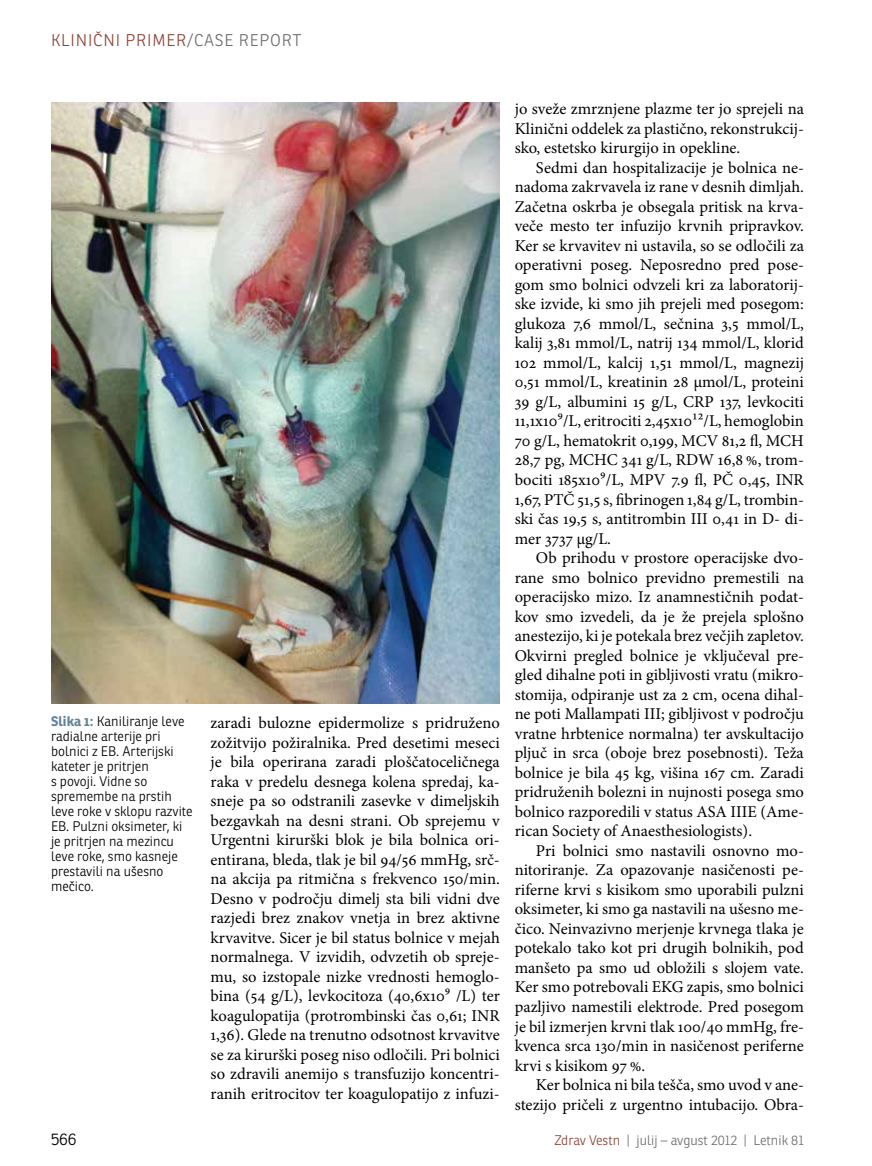
<style>
.page{position:relative;width:872px;height:1166px;background:#fff}
.page>*{position:absolute;margin:0;border:0;box-sizing:border-box;transform-origin:0 0}
.t1{font:16.5px/19.5px "Minion Pro";color:#000;text-align:justify}
.t2{font:300 16.5px "Ronnia";letter-spacing:.05em;color:#8a4638}
.t3{font:300 16.5px "Ronnia";color:#000}
.t4{font:300 13.5px/15px "Ronnia";color:#000}
.t5{font:300 13.5px "Ronnia";color:#6d6e71}
.s1{color:#6d6e71}
.s2{font-weight:700;color:#5f8498}
.s3{color:#8a4638}
</style>
<div class="page">
<img style="left:51px;top:102px;width:449px;height:601px">
<p class="t2" style="left:51px;top:30px;width:252px">Klinični primer<span class="s1">/Case report</span></p>
<p class="t4" style="left:51px;top:713px;width:143px"><span class="s2">Slika 1:</span> Kaniliranje leve radialne arterije pri bolnici z EB. Arterijski kateter je pritrjen<br>s povoji. Vidne so spremembe na prstih leve roke v sklopu razvite<br>EB. Pulzni oksimeter, ki je pritrjen na mezincu leve roke, smo kasneje prestavili na ušesno mečico.</p>
<p class="t1" style="left:210px;top:712px;width:291px">zaradi bulozne epidermolize s pridruženo zožitvijo požiralnika. Pred desetimi meseci je bila operirana zaradi ploščatoceličnega raka v predelu desnega kolena spredaj, ka&shy;sneje pa so odstranili zasevke v dimeljskih bezgavkah na desni strani. Ob sprejemu v Urgentni kirurški blok je bila bolnica ori&shy;entirana, bleda, tlak je bil 94/56 mmHg, srč&shy;na akcija pa ritmična s frekvenco 150/min.<br>Desno v področju dimelj sta bili vidni dve razjedi brez znakov vnetja in brez aktivne krvavitve. Sicer je bil status bolnice v mejah normalnega. V izvidih, odvzetih ob spreje&shy;mu, so izstopale nizke vrednosti hemoglo&shy;bina (54 g/L), levkocitoza (40,6x109 /L) ter koagulopatija (protrombinski čas 0,61; INR 1,36). Glede na trenutno odsotnost krvavitve se za kirurški poseg niso odločili. Pri bolnici so zdravili anemijo s transfuzijo koncentri&shy;ranih eritrocitov ter koagulopatijo z infuzi-</p>
<p class="t1" style="left:514px;top:99px;width:291px">jo sveže zmrznjene plazme ter jo sprejeli na Klinični oddelek za plastično, rekonstrukcij&shy;sko, estetsko kirurgijo in opekline.</p>
<p class="t1" style="left:514px;top:158px;width:291px;text-indent:21px">Sedmi dan hospitalizacije je bolnica ne&shy;nadoma zakrvavela iz rane v desnih dimljah.<br>Začetna oskrba je obsegala pritisk na krva&shy;veče mesto ter infuzijo krvnih pripravkov.<br>Ker se krvavitev ni ustavila, so se odločili za operativni poseg. Neposredno pred pose&shy;gom smo bolnici odvzeli kri za laboratorij&shy;ske izvide, ki smo jih prejeli med posegom: glukoza 7,6 mmol/L, sečnina 3,5 mmol/L, kalij 3,81 mmol/L, natrij 134 mmol/L, klorid 102 mmol/L, kalcij 1,51 mmol/L, magnezij 0,51 mmol/L, kreatinin 28 μmol/L, proteini 39 g/L, albumini 15 g/L, CRP 137, levkociti 11,1x109/L, eritrociti 2,45x1012/L, hemoglobin 70 g/L, hematokrit 0,199, MCV 81,2 fl, MCH 28,7 pg, MCHC 341 g/L, RDW 16,8 %, trom&shy;bociti 185x109/L, MPV 7.9 fl, PČ 0,45, INR 1,67, PTČ 51,5 s, fibrinogen 1,84 g/L, trombin&shy;ski čas 19,5 s, antitrombin III 0,41 in D- di&shy;mer 3737 μg/L.</p>
<p class="t1" style="left:514px;top:548px;width:291px;text-indent:21px">Ob prihodu v prostore operacijske dvo&shy;rane smo bolnico previdno premestili na operacijsko mizo. Iz anamnestičnih podat&shy;kov smo izvedeli, da je že prejela splošno anestezijo, ki je potekala brez večjih zapletov.<br>Okvirni pregled bolnice je vključeval pre&shy;gled dihalne poti in gibljivosti vratu (mikro&shy;stomija, odpiranje ust za 2 cm, ocena dihal&shy;ne poti Mallampati III; gibljivost v področju vratne hrbtenice normalna) ter avskultacijo pljuč in srca (oboje brez posebnosti). Teža bolnice je bila 45 kg, višina 167 cm. Zaradi pridruženih bolezni in nujnosti posega smo bolnico razporedili v status ASA IIIE (Ame&shy;rican Society of Anaesthesiologists).</p>
<p class="t1" style="left:514px;top:840px;width:291px;text-indent:21px">Pri bolnici smo nastavili osnovno mo&shy;nitoriranje. Za opazovanje nasičenosti pe&shy;riferne krvi s kisikom smo uporabili pulzni oksimeter, ki smo ga nastavili na ušesno me&shy;čico. Neinvazivno merjenje krvnega tlaka je potekalo tako kot pri drugih bolnikih, pod manšeto pa smo ud obložili s slojem vate.<br>Ker smo potrebovali EKG zapis, smo bolnici pazljivo namestili elektrode. Pred posegom je bil izmerjen krvni tlak 100/40 mmHg, fre&shy;kvenca srca 130/min in nasičenost periferne krvi s kisikom 97 %.</p>
<p class="t1" style="left:515px;top:1074px;width:291px;text-align:right">Ker bolnica ni bila tešča, smo uvod v ane&shy;stezijo pričeli z urgentno intubacijo. Obra-</p>
<p class="t3" style="left:51px;top:1128px;width:27px">566</p>
<p class="t5" style="left:554px;top:1131px;width:251px"><span class="s3">Zdrav Vestn</span> | julij – avgust 2012 | Letnik 81</p>
</div>
